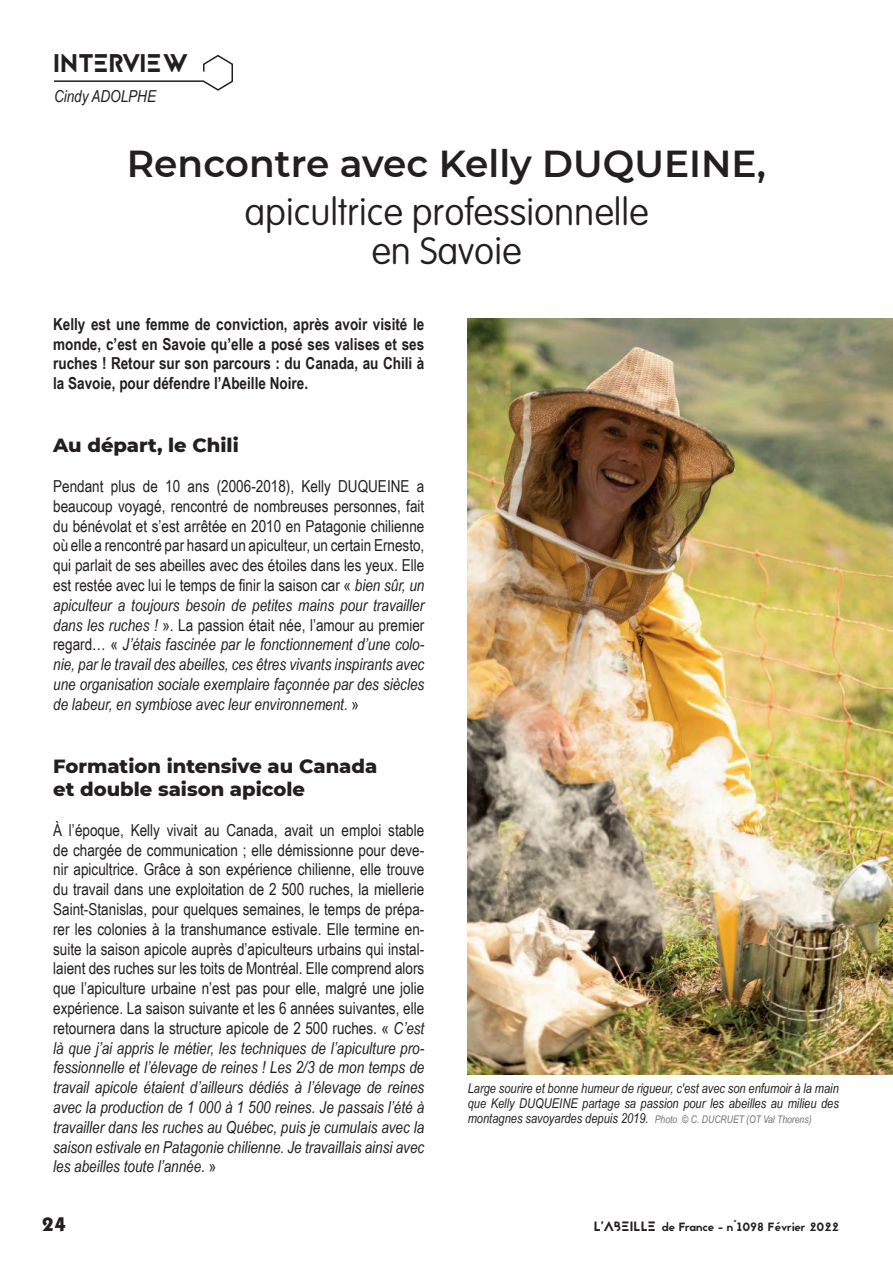
<style>
.page{position:relative;width:893px;height:1263px;background:#fff}
.page>*{position:absolute;margin:0;border:0;box-sizing:border-box;transform-origin:0 0}
.t1{font:100 37.5px/39px "VAG Rounded";color:#231f20;text-align:center}
.t2{font:600 37.5px "Montserrat";color:#231f20}
.t3{font:25.5px "Jaapokkisubtract";color:#231f20}
.t4{font:800 19.5px/23.4px "Montserrat";color:#231f20}
.t5{font:16.5px/19.8px "Arial Narrow";color:#231f20;text-align:justify}
.t6{font:700 16.5px/19.8px "Arial Narrow";color:#231f20;text-align:justify}
.t7{font:italic 16.5px "Arial Narrow";color:#231f20}
.t8{font:700 16.5px "Kabel";color:#231f20}
.t9{font:italic 13.5px/15px "Arial Narrow";color:#231f20;text-align:justify}
.t10{font:12px "Jaapokkisubtract";color:#231f20}
.s1{font-style:italic}
.s2{font-size:10.5px;color:#717275}
.s3{font-size:13.5px}
</style>
<div class="page">
<img style="left:468px;top:319px;width:425px;height:756px">
<hr style="left:54px;top:80px;width:150px;height:2px;background:#231f20">
<svg style="left:202px;top:54px;width:31px;height:37px"></svg>
<h2 class="t3" style="left:53px;top:46px;width:137px">INTERVIEW</h2>
<p class="t7" style="left:54px;top:84px;width:104px">Cindy ADOLPHE</p>
<h1 class="t2" style="left:127px;top:137px;width:641px">Rencontre avec Kelly DUQUEINE,</h1>
<h1 class="t1" style="left:244px;top:192px;width:406px">apicultrice professionnelle en Savoie</h1>
<p class="t6" style="left:53px;top:313px;width:373px">Kelly est une femme de conviction, après avoir visité le monde, c’est en Savoie qu’elle a posé ses valises et ses ruches ! Retour sur son parcours : du Canada, au Chili à la Savoie, pour défendre l’Abeille Noire.</p>
<p class="t4" style="left:53px;top:433px;width:187px">Au départ, le Chili</p>
<p class="t5" style="left:53px;top:476px;width:373px">Pendant plus de 10 ans (2006-2018), Kelly DUQUEINE a beaucoup voyagé, rencontré de nombreuses personnes, fait du bénévolat et s’est arrêtée en 2010 en Patagonie chilienne où elle a rencontré par hasard un apiculteur, un certain Ernesto, qui parlait de ses abeilles avec des étoiles dans les yeux. Elle est restée avec lui le temps de finir la saison car « <span class="s1">bien sûr, un apiculteur a toujours besoin de petites mains pour travailler dans les ruches !</span> ». La passion était née, l’amour au premier regard… « <span class="s1">J’étais fascinée par le fonctionnement d’une colo&shy;nie, par le travail des abeilles, ces êtres vivants inspirants avec une organisation sociale exemplaire façonnée par des siècles de labeur, en symbiose avec leur environnement.</span> »</p>
<p class="t4" style="left:53px;top:753px;width:326px">Formation intensive au Canada et double saison apicole</p>
<p class="t5" style="left:53px;top:819px;width:373px">À l’époque, Kelly vivait au Canada, avait un emploi stable de chargée de communication ; elle démissionne pour deve&shy;nir apicultrice. Grâce à son expérience chilienne, elle trouve du travail dans une exploitation de 2 500 ruches, la miellerie Saint-Stanislas, pour quelques semaines, le temps de prépa&shy;rer les colonies à la transhumance estivale. Elle termine en&shy;suite la saison apicole auprès d’apiculteurs urbains qui instal&shy;laient des ruches sur les toits de Montréal. Elle comprend alors que l’apiculture urbaine n’est pas pour elle, malgré une jolie expérience. La saison suivante et les 6 années suivantes, elle retournera dans la structure apicole de 2 500 ruches. « <span class="s1">C’est là que j’ai appris le métier, les techniques de l’apiculture pro&shy;fessionnelle et l’élevage de reines ! Les 2/3 de mon temps de travail apicole étaient d’ailleurs dédiés à l’élevage de reines avec la production de 1 000 à 1 500 reines. Je passais l’été à travailler dans les ruches au Québec, puis je cumulais avec la saison estivale en Patagonie chilienne. Je travaillais ainsi avec les abeilles toute l’année.</span> »</p>
<p class="t9" style="left:468px;top:1081px;width:373px">Large sourire et bonne humeur de rigueur, c'est avec son enfumoir à la main que Kelly DUQUEINE partage sa passion pour les abeilles au milieu des montagnes savoyardes depuis 2019. <span class="s2">Photo © C. DUCRUET (OT Val Thorens)</span></p>
<p class="t8" style="left:42px;top:1212px;width:26px">24</p>
<p class="t10" style="left:594px;top:1218px;width:247px"><span class="s3">L’ABEILLE</span> de France - n°1098 Février 2022</p>
</div>
